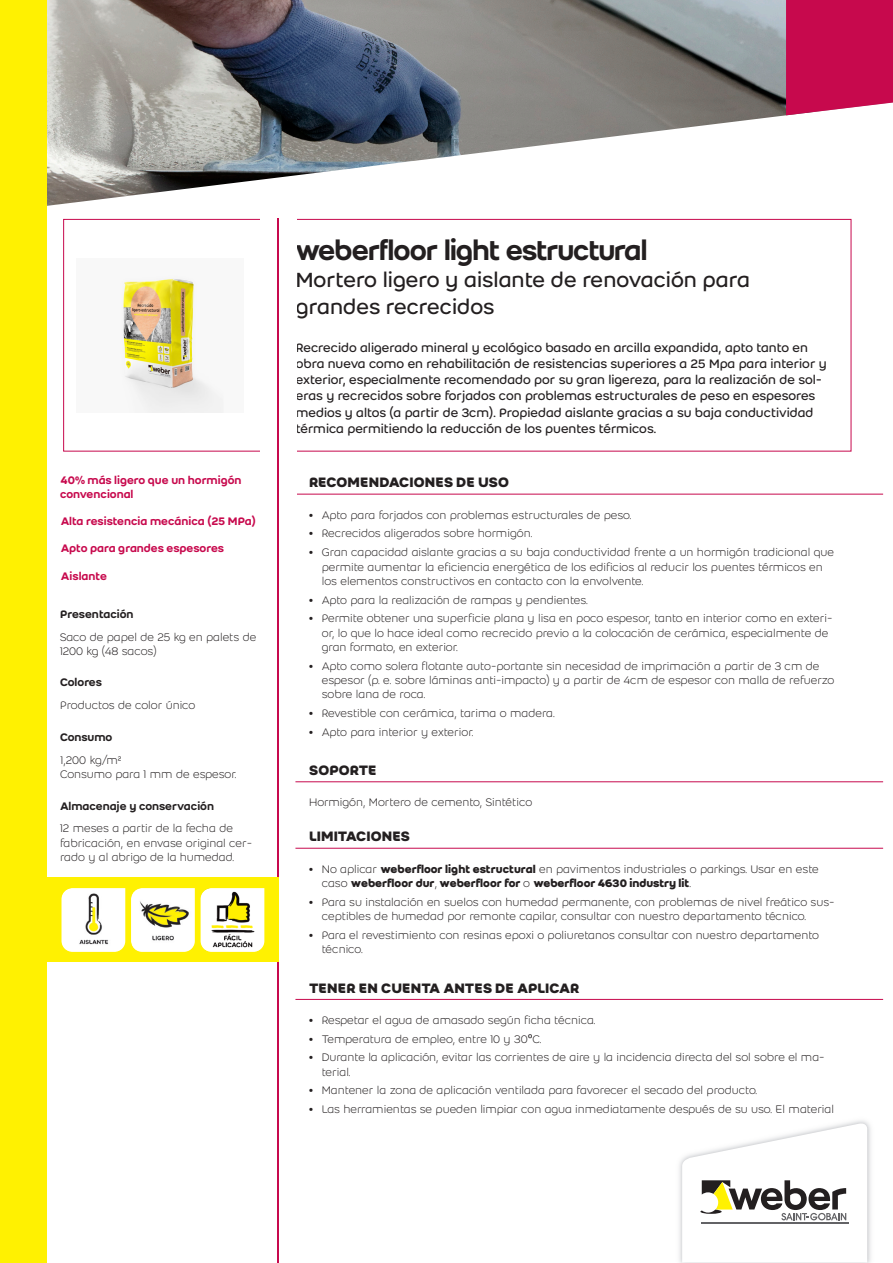
<style>
.page{position:relative;width:893px;height:1263px;background:#fff}
.page>*{position:absolute;margin:0;border:0;box-sizing:border-box;transform-origin:0 0}
.A-Product_Name{font:30px "Weber Name";color:#231f20}
.A-Short_description{font:22.5px/27px "Weber";color:#231f20}
.Long_name{font:700 15px "Weber";letter-spacing:.01em;color:#231f20}
.A-Product_Descriptio{font:13.5px/16.2px "Weber";color:#231f20}
.Value{font:300 12px/14.4px "Weber";color:#231f20}
.t1{font:700 12px/14.4px "Weber";color:#231f20}
.li_1{font:500 12px/14.4px "Weber";color:#c7094d}
.Values_2{font:300 12px "Weber";color:#231f20}
.Static_Presentation{font:500 12px "Weber";color:#231f20}
.s1{font-weight:700}
.s2{font-weight:300}
.s3{font-family:"Public Sans";font-weight:500}
</style>
<div class="page">
<hr style="left:277px;top:1075px;width:2px;height:188px;background:#c7094d">
<img style="left:46px;top:0;width:743px;height:212px">
<hr style="left:295px;top:494px;width:588px;height:1px;background:#c7094d">
<hr style="left:295px;top:781px;width:588px;height:1px;background:#c7094d">
<hr style="left:295px;top:848px;width:588px;height:1px;background:#c7094d">
<hr style="left:295px;top:999px;width:588px;height:1px;background:#c7094d">
<img style="left:122px;top:278px;width:101px;height:134px">
<div style="left:63px;top:219px;width:788px;height:232px;border:1px solid #c7094d"></div>
<div style="left:260px;top:218px;width:36px;height:389px;background:#fff"></div>
<hr style="left:277px;top:218px;width:2px;height:990px;background:#c7094d">
<div style="left:46px;top:877px;width:233px;height:85px;background:#fff101"></div>
<img style="left:62px;top:888px;width:63px;height:64px">
<img style="left:131px;top:888px;width:64px;height:64px">
<img style="left:201px;top:888px;width:63px;height:64px">
<div style="left:0;top:0;width:46px;height:1263px;background:#fff101"></div>
<div style="left:786px;top:0;width:107px;height:115px;background:#c7094d"></div>
<img style="left:679px;top:1120px;width:192px;height:143px">
<svg style="left:682px;top:1122px;width:185px;height:140px"></svg>
<p class="li_1" style="left:60px;top:472px;width:183px">40% más ligero que un hormigón convencional</p>
<p class="li_1" style="left:61px;top:514px;width:196px">Alta resistencia mecánica (25 MPa)</p>
<p class="li_1" style="left:61px;top:541px;width:165px">Apto para grandes espesores</p>
<p class="li_1" style="left:61px;top:568px;width:48px">Aislante</p>
<p class="Static_Presentation" style="left:60px;top:605px;width:75px">Presentación</p>
<p class="Value" style="left:60px;top:629px;width:198px">Saco de papel de 25 kg en palets de<br>1200 kg (48 sacos)</p>
<p class="Static_Presentation" style="left:60px;top:674px;width:43px">Colores</p>
<p class="Values_2" style="left:60px;top:697px;width:137px">Productos de color único</p>
<p class="Static_Presentation" style="left:60px;top:728px;width:54px">Consumo</p>
<p class="Value" style="left:61px;top:752px;width:62px">1,200 kg/m²</p>
<p class="Values_2" style="left:60px;top:766px;width:178px">Consumo para 1 mm de espesor.</p>
<p class="Static_Presentation" style="left:60px;top:797px;width:156px">Almacenaje y conservación</p>
<p class="Value" style="left:60px;top:821px;width:194px">12 meses a partir de la fecha de fabricación, en envase original cer&shy;rado y al abrigo de la humedad.</p>
<p class="A-Product_Name" style="left:296px;top:228px;width:353px">weberfloor light estructural</p>
<p class="A-Short_description" style="left:296px;top:266px;width:456px">Mortero ligero y aislante de renovación para grandes recrecidos</p>
<p class="A-Product_Descriptio" style="left:296px;top:339px;width:532px">Recrecido aligerado mineral y ecológico basado en arcilla expandida, apto tanto en obra nueva como en rehabilitación de resistencias superiores a 25 Mpa para interior y exterior, especialmente recomendado por su gran ligereza, para la realización de sol&shy;eras y recrecidos sobre forjados con problemas estructurales de peso en espesores medios y altos (a partir de 3cm). Propiedad aislante gracias a su baja conductividad térmica permitiendo la reducción de los puentes térmicos.</p>
<p class="Long_name" style="left:309px;top:471px;width:201px">RECOMENDACIONES DE USO</p>
<p class="Value" style="left:309px;top:507px;width:324px"><span class="s1">•</span> Apto para forjados con problemas estructurales de peso.</p>
<p class="Value" style="left:309px;top:526px;width:225px"><span class="s1">•</span> Recrecidos aligerados sobre hormigón.</p>
<p class="Value" style="left:322px;top:545px;width:514px;text-indent:-13px"><span class="s1">•</span> Gran capacidad aislante gracias a su baja conductividad frente a un hormigón tradicional que permite aumentar la eficiencia energética de los edificios al reducir los puentes térmicos en los elementos constructivos en contacto con la envolvente.</p>
<p class="Value" style="left:309px;top:592px;width:280px"><span class="s1">•</span> Apto para la realización de rampas y pendientes.</p>
<p class="Value" style="left:322px;top:611px;width:512px;text-indent:-13px"><span class="s1">•</span> Permite obtener una superficie plana y lisa en poco espesor, tanto en interior como en exteri&shy;or, lo que lo hace ideal como recrecido previo a la colocación de cerámica, especialmente de gran formato, en exterior.</p>
<p class="Value" style="left:322px;top:658px;width:514px;text-indent:-13px"><span class="s1">•</span> Apto como solera flotante auto-portante sin necesidad de imprimación a partir de 3 cm de espesor (p. e. sobre láminas anti-impacto) y a partir de 4cm de espesor con malla de refuerzo sobre lana de roca.</p>
<p class="Value" style="left:309px;top:706px;width:247px"><span class="s1">•</span> Revestible con cerámica, tarima o madera.</p>
<p class="Value" style="left:309px;top:724px;width:166px"><span class="s1">•</span> Apto para interior y exterior.</p>
<p class="Long_name" style="left:309px;top:759px;width:69px">SOPORTE</p>
<p class="Values_2" style="left:309px;top:794px;width:225px">Hormigón, Mortero de cemento, Sintético</p>
<p class="Long_name" style="left:309px;top:825px;width:102px">LIMITACIONES</p>
<p class="t1" style="left:322px;top:862px;width:498px;text-indent:-13px">• <span class="s2">No aplicar</span> weberfloor light estructural <span class="s2">en pavimentos industriales o parkings. Usar en este caso</span> weberfloor dur<span class="s2">,</span> weberfloor for <span class="s2">o</span> weberfloor 4630 industry lit<span class="s2">.</span></p>
<p class="Value" style="left:322px;top:894px;width:514px;text-indent:-13px"><span class="s1">•</span> Para su instalación en suelos con humedad permanente, con problemas de nivel freático sus&shy;ceptibles de humedad por remonte capilar, consultar con nuestro departamento técnico.</p>
<p class="Value" style="left:322px;top:928px;width:499px;text-indent:-13px"><span class="s1">•</span> Para el revestimiento con resinas epoxi o poliuretanos consultar con nuestro departamento técnico.</p>
<p class="Long_name" style="left:309px;top:976px;width:272px">TENER EN CUENTA ANTES DE APLICAR</p>
<p class="Value" style="left:309px;top:1013px;width:288px"><span class="s1">•</span> Respetar el agua de amasado según ficha técnica.</p>
<p class="Value" style="left:309px;top:1031px;width:234px"><span class="s1">•</span> Temperatura de empleo, entre 10 y 30<span class="s3">º</span>C.</p>
<p class="Value" style="left:322px;top:1050px;width:504px;text-indent:-13px"><span class="s1">•</span> Durante la aplicación, evitar las corrientes de aire y la incidencia directa del sol sobre el ma&shy;terial.</p>
<p class="Value" style="left:309px;top:1083px;width:450px"><span class="s1">•</span> Mantener la zona de aplicación ventilada para favorecer el secado del producto.</p>
<p class="Value" style="left:309px;top:1102px;width:526px"><span class="s1">•</span> Las herramientas se pueden limpiar con agua inmediatamente después de su uso. El material</p>
</div>
